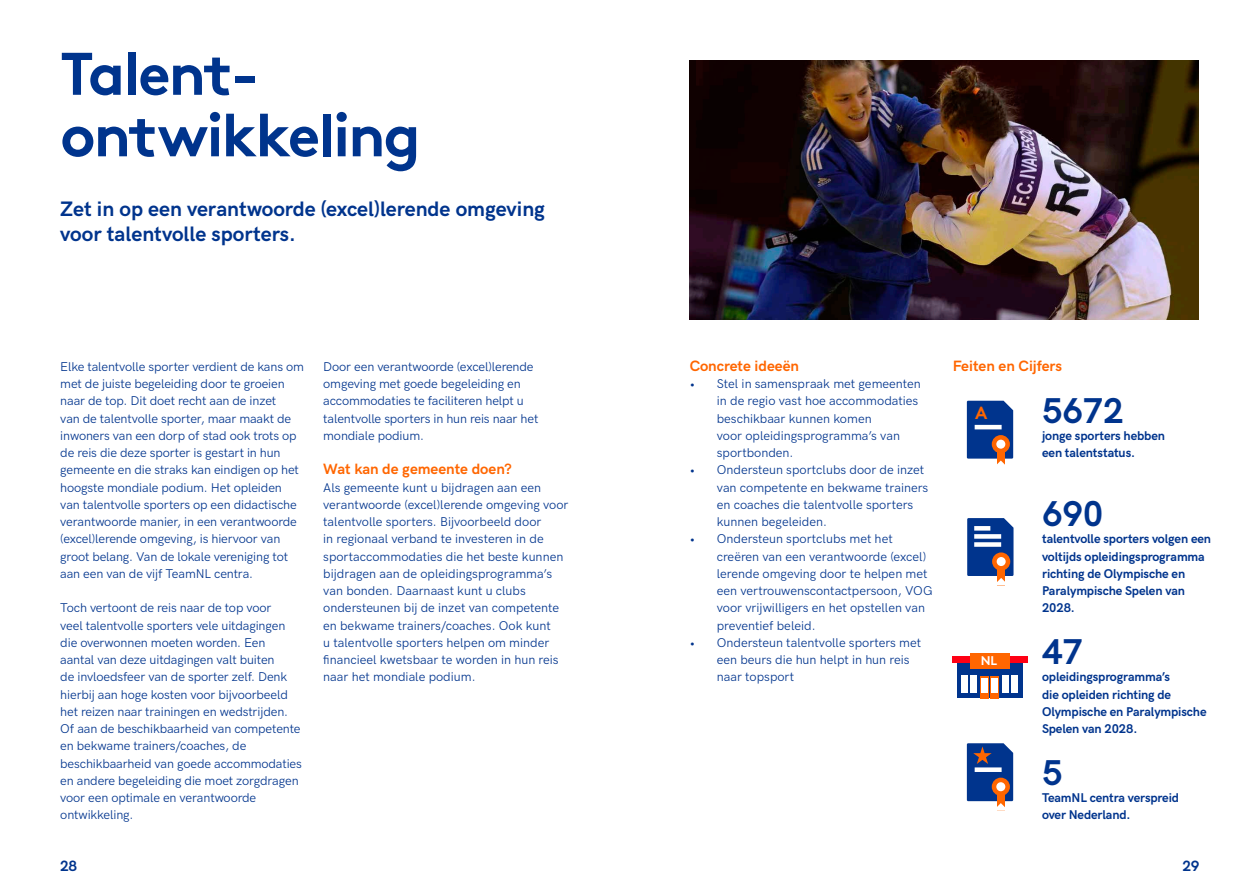
<style>
.page{position:relative;width:1259px;height:893px;background:#fff}
.page>*{position:absolute;margin:0;border:0;box-sizing:border-box;transform-origin:0 0}
.t1{font:700 60px/61.5px "Brown";letter-spacing:-.03em;color:#00348d}
.t2{font:700 36px "HK Grotesk";letter-spacing:-.01em;color:#00348d}
.t3{font:700 21px/25.5px "HK Grotesk";color:#00348d}
.t4{font:700 17.7px "Brown";color:#f60}
.t5{font:700 15px "HK Grotesk";color:#f60}
.t6{font:700 15px "HK Grotesk";color:#00348d}
.t7{font:12.75px/17.2px "HK Grotesk";letter-spacing:-.01em;color:#00348d}
.t8{font:700 12.75px/17.2px "HK Grotesk";letter-spacing:-.01em;color:#00348d}
.t9{font:700 12.6px "Brown";color:#fff}
</style>
<div class="page">
<img style="left:690px;top:60px;width:508px;height:259px">
<svg style="left:967px;top:743px;width:46px;height:68px"></svg>
<div style="left:974px;top:767px;width:27px;height:5px;background:#fff"></div>
<svg style="left:967px;top:401px;width:46px;height:64px;background:#3a548f"></svg>
<hr style="left:974px;top:425px;width:27px;height:4px;background:#fff">
<svg style="left:967px;top:518px;width:46px;height:68px"></svg>
<div style="left:957px;top:661px;width:66px;height:37px;background:#00348d"></div>
<div style="left:952px;top:656px;width:75px;height:7px;background:#ff0014"></div>
<div style="left:970px;top:653px;width:39px;height:15px;background:#f60"></div>
<div style="left:980px;top:676px;width:9px;height:22px;background:#f60"></div>
<div style="left:990px;top:676px;width:9px;height:22px;background:#f60"></div>
<div style="left:961px;top:676px;width:7px;height:17px;background:#fff"></div>
<div style="left:970px;top:676px;width:6px;height:17px;background:#fff"></div>
<div style="left:1002px;top:676px;width:6px;height:17px;background:#fff"></div>
<div style="left:1011px;top:676px;width:6px;height:17px;background:#fff"></div>
<div style="left:981px;top:678px;width:7px;height:15px;background:#fff"></div>
<div style="left:991px;top:678px;width:7px;height:15px;background:#fff"></div>
<h1 class="t1" style="left:60px;top:37px;width:362px">Talent&shy;ontwikkeling</h1>
<h3 class="t3" style="left:60px;top:194px;width:486px">Zet in op een verantwoorde (excel)lerende omgeving voor talentvolle sporters.</h3>
<p class="t7" style="left:60px;top:357px;width:245px">Elke talentvolle sporter verdient de kans om met de juiste begeleiding door te groeien naar de top. Dit doet recht aan de inzet<br>van de talentvolle sporter, maar maakt de inwoners van een dorp of stad ook trots op de reis die deze sporter is gestart in hun gemeente en die straks kan eindigen op het hoogste mondiale podium. Het opleiden van talentvolle sporters op een didactische verantwoorde manier, in een verantwoorde (excel)lerende omgeving, is hiervoor van groot belang. Van de lokale vereniging tot aan een van de vijf TeamNL centra.</p>
<p class="t7" style="left:60px;top:598px;width:243px">Toch vertoont de reis naar de top voor<br>veel talentvolle sporters vele uitdagingen die overwonnen moeten worden. Een aantal van deze uitdagingen valt buiten<br>de invloedsfeer van de sporter zelf. Denk hierbij aan hoge kosten voor bijvoorbeeld het reizen naar trainingen en wedstrijden.<br>Of aan de beschikbaarheid van competente en bekwame trainers/coaches, de beschikbaarheid van goede accommodaties en andere begeleiding die moet zorgdragen voor een optimale en verantwoorde ontwikkeling.</p>
<p class="t7" style="left:323px;top:357px;width:217px">Door een verantwoorde (excel)lerende omgeving met goede begeleiding en accommodaties te faciliteren helpt u talentvolle sporters in hun reis naar het mondiale podium.</p>
<p class="t5" style="left:323px;top:458px;width:190px">Wat kan de gemeente doen?</p>
<p class="t7" style="left:323px;top:478px;width:247px">Als gemeente kunt u bijdragen aan een verantwoorde (excel)lerende omgeving voor talentvolle sporters. Bijvoorbeeld door<br>in regionaal verband te investeren in de sportaccommodaties die het beste kunnen bijdragen aan de opleidingsprogramma’s van bonden. Daarnaast kunt u clubs ondersteunen bij de inzet van competente en bekwame trainers/coaches. Ook kunt<br>u talentvolle sporters helpen om minder financieel kwetsbaar te worden in hun reis naar het mondiale podium.</p>
<p class="t5" style="left:690px;top:354px;width:111px">Concrete ideeën</p>
<p class="t7" style="left:717px;top:374px;width:206px;text-indent:-27px">• Stel in samenspraak met gemeenten in de regio vast hoe accommodaties beschikbaar kunnen komen<br>voor opleidingsprogramma’s van sportbonden.</p>
<p class="t7" style="left:717px;top:460px;width:213px;text-indent:-27px">• Ondersteun sportclubs door de inzet van competente en bekwame trainers en coaches die talentvolle sporters kunnen begeleiden.</p>
<p class="t7" style="left:717px;top:529px;width:217px;text-indent:-27px">• Ondersteun sportclubs met het creëren van een verantwoorde (excel) lerende omgeving door te helpen met een vertrouwenscontactpersoon, VOG voor vrijwilligers en het opstellen van preventief beleid.</p>
<p class="t7" style="left:717px;top:633px;width:206px;text-indent:-27px">• Ondersteun talentvolle sporters met een beurs die hun helpt in hun reis naar topsport</p>
<p class="t5" style="left:952px;top:354px;width:111px">Feiten en Cijfers</p>
<h2 class="t2" style="left:1042px;top:383px;width:83px">5672</h2>
<p class="t8" style="left:1042px;top:426px;width:124px">jonge sporters hebben een talentstatus.</p>
<h3 class="t4" style="left:975px;top:398px;width:14px">A</h3>
<p class="t9" style="left:980px;top:650px;width:18px">NL</p>
<h2 class="t2" style="left:1042px;top:487px;width:63px">690</h2>
<p class="t8" style="left:1042px;top:529px;width:170px">talentvolle sporters volgen een voltijds opleidingsprogramma richting de Olympische en<br>Paralympische Spelen van<br>2028.</p>
<h2 class="t2" style="left:1042px;top:625px;width:42px">47</h2>
<p class="t8" style="left:1042px;top:667px;width:166px">opleidingsprogramma’s<br>die opleiden richting de<br>Olympische en Paralympische<br>Spelen van 2028.</p>
<h2 class="t2" style="left:1042px;top:745px;width:22px">5</h2>
<p class="t8" style="left:1042px;top:788px;width:138px">TeamNL centra verspreid over Nederland.</p>
<p class="t6" style="left:60px;top:855px;width:18px">28</p>
<p class="t6" style="left:1182px;top:855px;width:18px">29</p>
</div>
